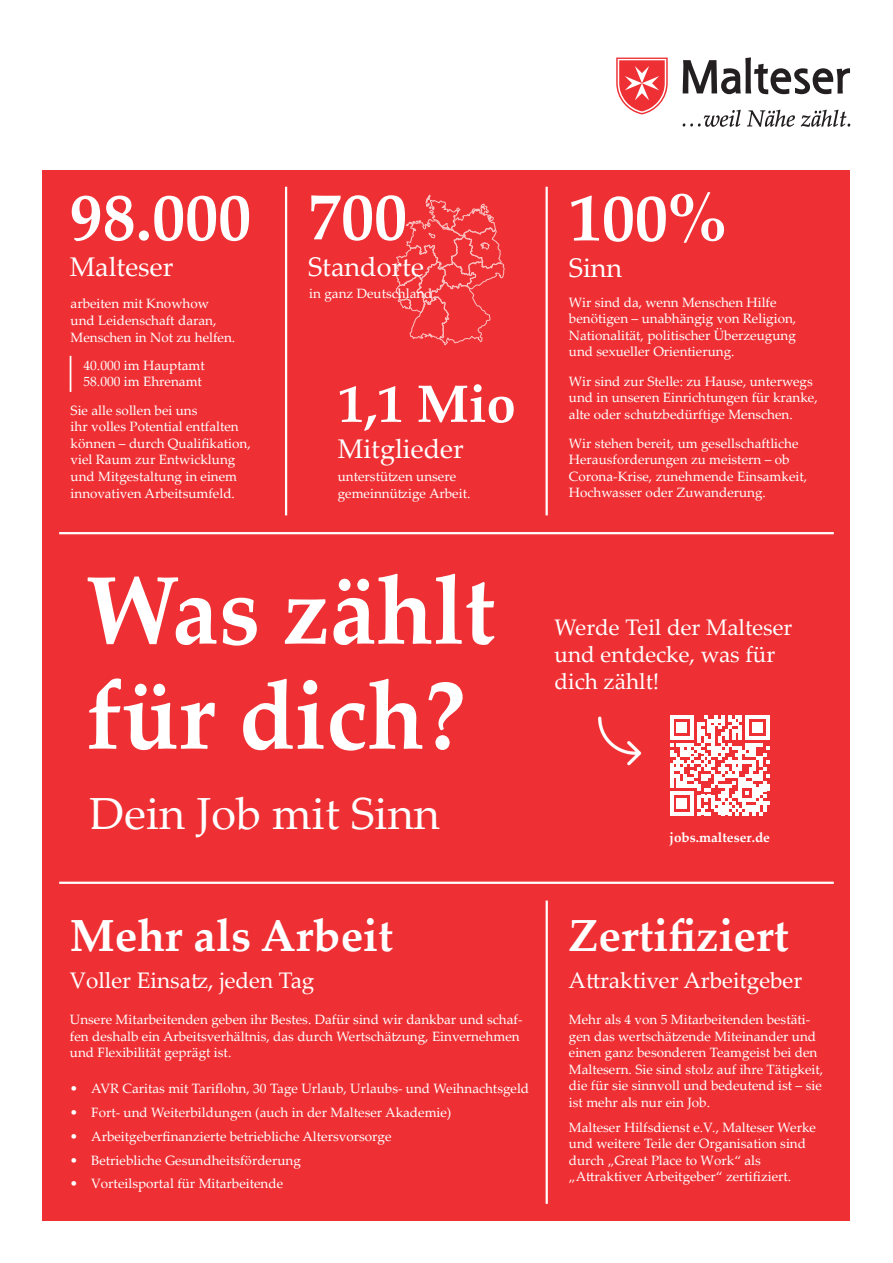
<style>
.page{position:relative;width:893px;height:1263px;background:#fff}
.page>*{position:absolute;margin:0;border:0;box-sizing:border-box;transform-origin:0 0}
.t1{font:700 96px/105px "Palatino Linotype";color:#fff}
.Numbers{font:700 66px "Palatino Linotype";color:#fff}
.Numbers-2{font:700 52.5px "Palatino Linotype";color:#fff}
.Numbers-3{font:700 45px "Palatino Linotype";color:#fff}
.Numbers-4{font:45px "Palatino Linotype";color:#fff}
.Numbers-5{font:27px "Palatino Linotype";color:#fff}
.Numbers-6{font:22.5px/27px "Palatino Linotype";color:#fff}
.Fließtext{font:13.5px/16.5px "Palatino Linotype";color:#fff}
.Absatzformat_1{font:700 13.5px "Palatino Linotype";color:#fff}
</style>
<div class="page">
<svg style="left:616px;top:58px;width:52px;height:56px"></svg>
<svg style="left:683px;top:57px;width:167px;height:37px"></svg>
<svg style="left:683px;top:110px;width:58px;height:17px"></svg>
<svg style="left:747px;top:110px;width:48px;height:17px"></svg>
<svg style="left:801px;top:110px;width:49px;height:17px"></svg>
<div style="left:43px;top:170px;width:807px;height:1050px;background:#ee3034"></div>
<hr style="left:285px;top:187px;width:2px;height:328px;background:#fff">
<hr style="left:546px;top:187px;width:2px;height:328px;background:#fff">
<hr style="left:546px;top:900px;width:2px;height:304px;background:#fff">
<hr style="left:59px;top:532px;width:775px;height:2px;background:#fff">
<svg style="left:670px;top:715px;width:100px;height:100px"></svg>
<img style="left:598px;top:716px;width:44px;height:50px">
<hr style="left:59px;top:882px;width:775px;height:2px;background:#fff">
<hr style="left:70px;top:356px;width:1px;height:36px;background:#fff">
<svg style="left:395px;top:195px;width:110px;height:150px"></svg>
<p class="Numbers" style="left:70px;top:170px;width:183px">98.000</p>
<p class="Numbers-5" style="left:70px;top:248px;width:105px">Malteser</p>
<p class="Fließtext" style="left:71px;top:295px;width:140px">arbeiten mit Knowhow</p>
<p class="Fließtext" style="left:71px;top:312px;width:147px">und Leidenschaft daran,</p>
<p class="Fließtext" style="left:71px;top:328px;width:166px">Menschen in Not zu helfen.</p>
<p class="Fließtext" style="left:83px;top:356px;width:123px">40.000 im Hauptamt</p>
<p class="Fließtext" style="left:83px;top:373px;width:120px">58.000 im Ehrenamt</p>
<p class="Fließtext" style="left:71px;top:402px;width:128px">Sie alle sollen bei uns</p>
<p class="Fließtext" style="left:71px;top:418px;width:170px">ihr volles Potential entfalten</p>
<p class="Fließtext" style="left:71px;top:435px;width:182px">können – durch Qualifikation,</p>
<p class="Fließtext" style="left:71px;top:451px;width:166px">viel Raum zur Entwicklung</p>
<p class="Fließtext" style="left:71px;top:468px;width:168px">und Mitgestaltung in einem</p>
<p class="Fließtext" style="left:71px;top:484px;width:166px">innovativen Arbeitsumfeld.</p>
<p class="Numbers" style="left:308px;top:170px;width:100px">700</p>
<p class="Numbers-5" style="left:308px;top:248px;width:117px">Standorte</p>
<p class="Fließtext" style="left:309px;top:285px;width:125px">in ganz Deutschland</p>
<p class="Numbers-2" style="left:338px;top:367px;width:179px">1,1 Mio</p>
<p class="Numbers-5" style="left:338px;top:430px;width:127px">Mitglieder</p>
<p class="Fließtext" style="left:338px;top:468px;width:120px">unterstützen unsere</p>
<p class="Fließtext" style="left:338px;top:484px;width:134px">gemeinnützige Arbeit.</p>
<p class="Numbers" style="left:569px;top:171px;width:159px">100%</p>
<p class="Numbers-5" style="left:569px;top:249px;width:55px">Sinn</p>
<p class="Fließtext" style="left:569px;top:293px;width:229px">Wir sind da, wenn Menschen Hilfe benötigen – unabhängig von Religion, Nationalität, politischer Überzeugung und sexueller Orientierung.</p>
<p class="Fließtext" style="left:569px;top:372px;width:250px">Wir sind zur Stelle: zu Hause, unterwegs und in unseren Einrichtungen für kranke, alte oder schutzbedürftige Menschen.</p>
<p class="Fließtext" style="left:569px;top:434px;width:240px">Wir stehen bereit, um gesellschaftliche Herausforderungen zu meistern – ob Corona-Krise, zunehmende Einsamkeit, Hochwasser oder Zuwanderung.</p>
<p class="t1" style="left:86px;top:555px;width:411px">Was zählt für dich?</p>
<p class="Numbers-4" style="left:90px;top:781px;width:352px">Dein Job mit Sinn</p>
<p class="Numbers-6" style="left:554px;top:613px;width:239px">Werde Teil der Malteser und entdecke, was für dich zählt!</p>
<p class="Absatzformat_1" style="left:670px;top:828px;width:102px">jobs.malteser.de</p>
<p class="Numbers-3" style="left:70px;top:903px;width:325px">Mehr als Arbeit</p>
<p class="Numbers-6" style="left:70px;top:966px;width:246px">Voller Einsatz, jeden Tag</p>
<p class="Fließtext" style="left:70px;top:1011px;width:454px">Unsere Mitarbeitenden geben ihr Bestes. Dafür sind wir dankbar und schaf&shy;fen deshalb ein Arbeitsverhältnis, das durch Wertschätzung, Einvernehmen und Flexibilität geprägt ist.</p>
<p class="Fließtext" style="left:70px;top:1080px;width:461px">• AVR Caritas mit Tariflohn, 30 Tage Urlaub, Urlaubs- und Weihnachtsgeld</p>
<p class="Fließtext" style="left:70px;top:1104px;width:383px">• Fort- und Weiterbildungen (auch in der Malteser Akademie)</p>
<p class="Fließtext" style="left:70px;top:1127px;width:323px">• Arbeitgeberfinanzierte betriebliche Altersvorsorge</p>
<p class="Fließtext" style="left:70px;top:1151px;width:232px">• Betriebliche Gesundheitsförderung</p>
<p class="Fließtext" style="left:70px;top:1175px;width:215px">• Vorteilsportal für Mitarbeitende</p>
<p class="Numbers-3" style="left:568px;top:903px;width:222px">Zertifiziert</p>
<p class="Numbers-6" style="left:568px;top:966px;width:235px">Attraktiver Arbeitgeber</p>
<p class="Fließtext" style="left:569px;top:1011px;width:256px">Mehr als 4 von 5 Mitarbeitenden bestäti&shy;gen das wertschätzende Miteinander und einen ganz besonderen Teamgeist bei den Maltesern. Sie sind stolz auf ihre Tätigkeit, die für sie sinnvoll und bedeutend ist – sie ist mehr als nur ein Job.</p>
<p class="Fließtext" style="left:569px;top:1118px;width:249px">Malteser Hilfsdienst e.V., Malteser Werke und weitere Teile der Organisation sind durch „Great Place to Work“ als „Attraktiver Arbeitgeber“ zertifiziert.</p>
</div>
